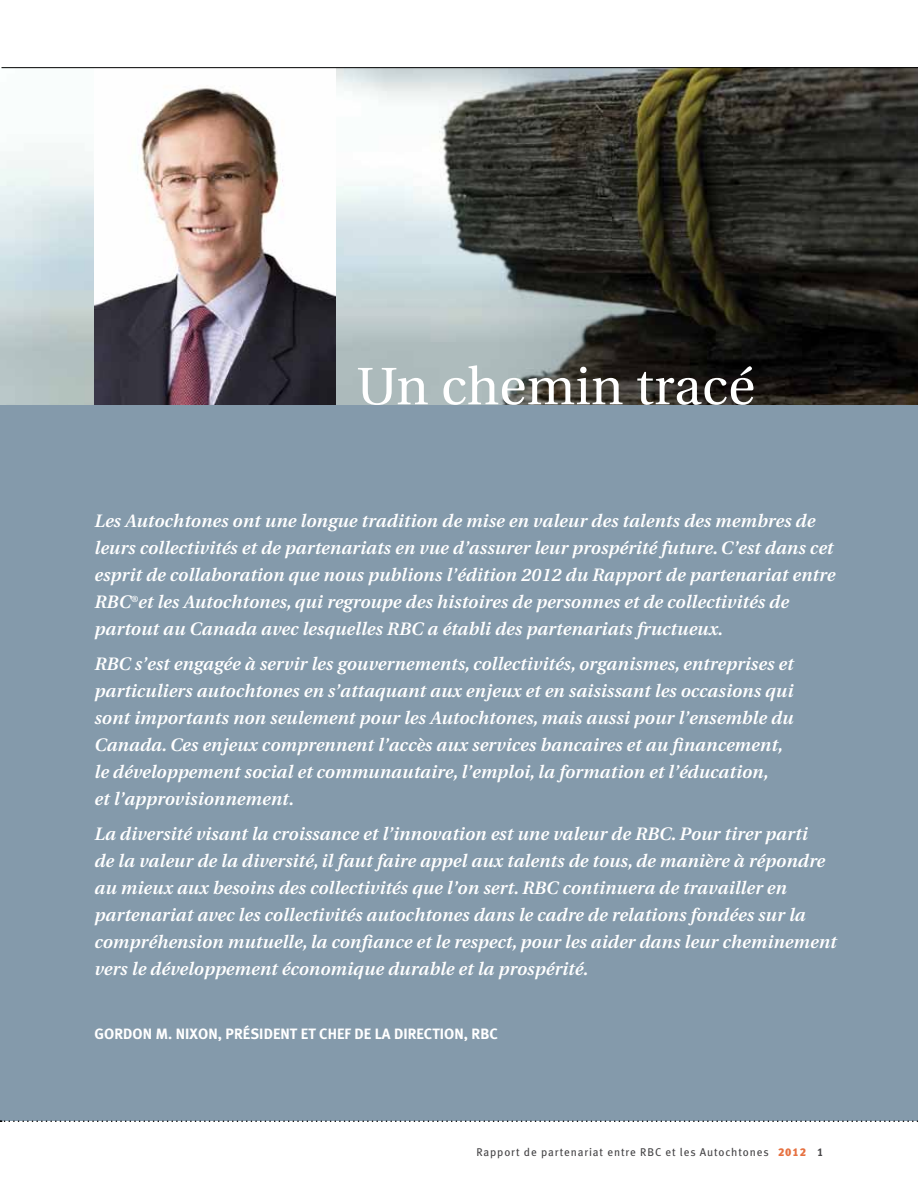
<style>
.page{position:relative;width:918px;height:1188px;background:#fff}
.page>*{position:absolute;margin:0;border:0;box-sizing:border-box;transform-origin:0 0}
.t1{font:52.5px "Utopia";letter-spacing:.005em;color:#fff}
.t2{font:italic 600 18px/27px "Utopia";letter-spacing:.01em;color:#fff}
.t3{font:15px "Meta Bold LF";letter-spacing:.005em;color:#fff}
.t4{font:11.25px "Meta Book LF";letter-spacing:.08em;color:#464547}
.s1{font-family:"Meta Black LF";color:#e67141}
.s2{font-family:"Meta Bold LF"}
</style>
<div class="page">
<div style="left:0;top:403px;width:918px;height:717px;background:#849aab"></div>
<img style="left:1px;top:68px;width:917px;height:337px">
<svg style="left:0;top:1120px;width:918px;height:2px"></svg>
<img style="left:94px;top:68px;width:241px;height:337px">
<hr style="left:2px;top:67px;width:916px;height:1px;background:#000">
<img style="left:0;top:68px;width:1px;height:337px">
<h1 class="t1" style="left:356px;top:358px;width:400px">Un chemin tracé</h1>
<p class="t2" style="left:94px;top:507px;width:742px">Les Autochtones ont une longue tradition de mise en valeur des talents des membres de leurs collectivités et de partenariats en vue d’assurer leur prospérité future. C’est dans cet esprit de collaboration que nous publions l’édition 2012 du Rapport de partenariat entre RBC<sup>®</sup>et les Autochtones, qui regroupe des histoires de personnes et de collectivités de partout au Canada avec lesquelles RBC a établi des partenariats fructueux.</p>
<p class="t2" style="left:94px;top:650px;width:701px">RBC s’est engagée à servir les gouvernements, collectivités, organismes, entreprises et particuliers autochtones en s’attaquant aux enjeux et en saisissant les occasions qui sont importants non seulement pour les Autochtones, mais aussi pour l’ensemble du Canada. Ces enjeux comprennent l’accès aux services bancaires et au financement, le développement social et communautaire, l’emploi, la formation et l’éducation,<br>et l’approvisionnement.</p>
<p class="t2" style="left:94px;top:820px;width:744px">La diversité visant la croissance et l’innovation est une valeur de RBC. Pour tirer parti<br>de la valeur de la diversité, il faut faire appel aux talents de tous, de manière à répondre au mieux aux besoins des collectivités que l’on sert. RBC continuera de travailler en partenariat avec les collectivités autochtones dans le cadre de relations fondées sur la compréhension mutuelle, la confiance et le respect, pour les aider dans leur cheminement vers le développement économique durable et la prospérité.</p>
<p class="t3" style="left:94px;top:1025px;width:404px">GORDON M. NIXON, PRÉSIDENT ET CHEF DE LA DIRECTION, RBC</p>
<p class="t4" style="left:476px;top:1146px;width:349px">Rapport de partenariat entre RBC et les Autochtones <span class="s1">2012</span> <span class="s2">1</span></p>
</div>
